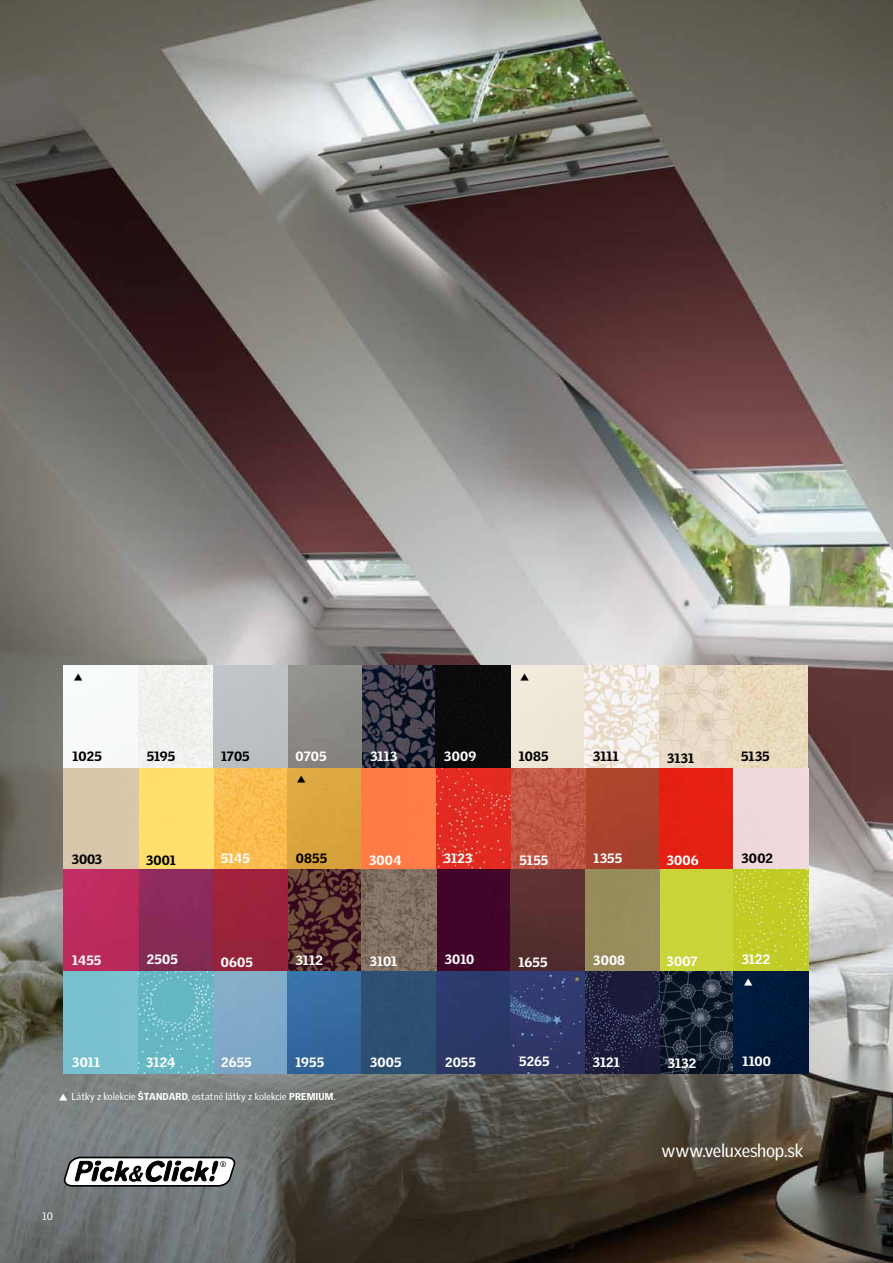
<style>
.page{position:relative;width:893px;height:1263px;background:#fff}
.page>*{position:absolute;margin:0;border:0;box-sizing:border-box;transform-origin:0 0}
.t1{font:18px "Velux Gothic";letter-spacing:-.015em;color:#fff}
.t2{font:900 13.05px "Velux Gothic";letter-spacing:.005em;color:#fff}
.t3{font:900 13.05px "Velux Gothic";letter-spacing:.005em;color:#000}
.t4{font:10.5px "Velux Gothic";color:#fff}
.t5{font:9.75px "Velux Gothic";letter-spacing:.01em;color:#fff}
.t6{font:8.4px "Futura TOT Boo";color:#000}
.s1{font-weight:900}
</style>
<div class="page">
<img style="left:0;top:0;width:893px;height:1263px">
<img style="left:64px;top:666px;width:744px;height:407px">
<svg style="left:64px;top:1157px;width:171px;height:30px"></svg>
<svg style="left:59px;top:1093px;width:8px;height:7px"></svg>
<svg style="left:521px;top:673px;width:8px;height:7px"></svg>
<svg style="left:74px;top:673px;width:8px;height:7px"></svg>
<svg style="left:744px;top:979px;width:8px;height:7px"></svg>
<svg style="left:297px;top:775px;width:8px;height:8px"></svg>
<p class="t3" style="left:72px;top:748px;width:31px">1025</p>
<p class="t3" style="left:741px;top:748px;width:30px">5135</p>
<p class="t3" style="left:147px;top:748px;width:30px">5195</p>
<p class="t3" style="left:221px;top:748px;width:30px">1705</p>
<p class="t2" style="left:296px;top:748px;width:33px">0705</p>
<p class="t2" style="left:444px;top:748px;width:34px">3009</p>
<p class="t3" style="left:593px;top:748px;width:27px">3111</p>
<p class="t3" style="left:667px;top:749px;width:28px">3131</p>
<p class="t2" style="left:370px;top:748px;width:29px">3113</p>
<p class="t3" style="left:519px;top:748px;width:31px">1085</p>
<p class="t3" style="left:72px;top:851px;width:32px">3003</p>
<p class="t3" style="left:146px;top:852px;width:31px">3001</p>
<p class="t2" style="left:221px;top:850px;width:31px">5145</p>
<p class="t3" style="left:296px;top:850px;width:33px">0855</p>
<p class="t2" style="left:369px;top:852px;width:34px">3004</p>
<p class="t2" style="left:444px;top:850px;width:30px">3123</p>
<p class="t2" style="left:519px;top:852px;width:30px">5155</p>
<p class="t2" style="left:594px;top:850px;width:30px">1355</p>
<p class="t2" style="left:667px;top:852px;width:33px">3006</p>
<p class="t3" style="left:741px;top:850px;width:33px">3002</p>
<p class="t2" style="left:72px;top:952px;width:31px">1455</p>
<p class="t2" style="left:147px;top:951px;width:33px">2505</p>
<p class="t2" style="left:221px;top:954px;width:34px">0605</p>
<p class="t2" style="left:296px;top:952px;width:29px">3112</p>
<p class="t2" style="left:370px;top:953px;width:29px">3101</p>
<p class="t2" style="left:445px;top:951px;width:31px">3010</p>
<p class="t2" style="left:518px;top:954px;width:31px">1655</p>
<p class="t2" style="left:593px;top:952px;width:34px">3008</p>
<p class="t2" style="left:667px;top:953px;width:33px">3007</p>
<p class="t2" style="left:742px;top:951px;width:30px">3122</p>
<p class="t4" style="left:42px;top:1210px;width:13px">10</p>
<p class="t2" style="left:72px;top:1054px;width:29px">3011</p>
<p class="t2" style="left:146px;top:1054px;width:30px">3124</p>
<p class="t2" style="left:221px;top:1054px;width:32px">2655</p>
<p class="t2" style="left:296px;top:1054px;width:30px">1955</p>
<p class="t2" style="left:370px;top:1054px;width:33px">3005</p>
<p class="t2" style="left:445px;top:1054px;width:32px">2055</p>
<p class="t2" style="left:519px;top:1053px;width:32px">5265</p>
<p class="t2" style="left:593px;top:1054px;width:29px">3121</p>
<p class="t2" style="left:668px;top:1055px;width:30px">3132</p>
<p class="t2" style="left:742px;top:1053px;width:30px">1100</p>
<p class="t5" style="left:71px;top:1091px;width:80px">Látky z kolekcie <span class="s1">ŠTANDARD</span></p>
<p class="t5" style="left:188px;top:1091px;width:115px">, ostatné látky z kolekcie <span class="s1">PREMIUM</span></p>
<p class="t5" style="left:334px;top:1091px;width:3px">.</p>
<p class="t6" style="left:220px;top:1159px;width:8px">®</p>
<h1 class="t1" style="left:661px;top:1139px;width:143px">www.veluxeshop.sk</h1>
</div>
